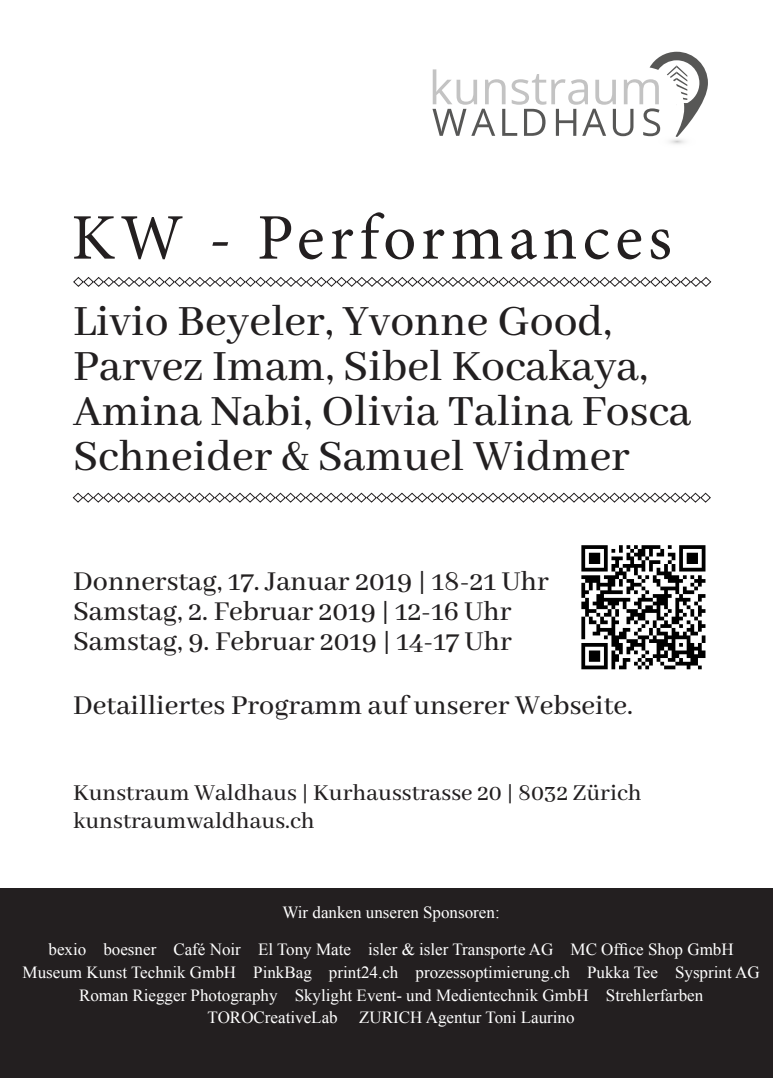
<style>
.page{position:relative;width:773px;height:1078px;background:#fff}
.page>*{position:absolute;margin:0;border:0;box-sizing:border-box;transform-origin:0 0}
.t1{font:65px "Minion Pro";letter-spacing:.08em;color:#231f20}
.Paragraph_Style4{font:500 47.5px/45px "Abhaya Libre";color:#221f20}
.Paragraph_Style6{font:500 30px "Abhaya Libre";color:#221f20}
.Paragraph_Style7{font:500 25px "Abhaya Libre";color:#221f20}
.Paragraph_Style2{font:17px "Times New Roman";color:#fff}
.Paragraph_Style1{font:17px "Times New Roman";color:#fff}
</style>
<div class="page">
<svg style="left:432px;top:52px;width:275px;height:92px"></svg>
<svg style="left:581px;top:545px;width:124px;height:124px"></svg>
<div style="left:0;top:888px;width:772px;height:189px;background:#231f20"></div>
<svg style="left:73px;top:277px;width:638px;height:10px"></svg>
<svg style="left:72px;top:492px;width:639px;height:11px"></svg>
<p class="t1" style="left:71px;top:194px;width:602px">KW - Performances</p>
<p class="Paragraph_Style4" style="left:73px;top:300px;width:540px">Livio Beyeler, Yvonne Good,</p>
<p class="Paragraph_Style4" style="left:73px;top:345px;width:576px">Parvez Imam, Sibel Kocakaya,</p>
<p class="Paragraph_Style4" style="left:73px;top:390px;width:619px">Amina Nabi, Olivia Talina Fosca<br>Schneider &amp; Samuel Widmer</p>
<p class="Paragraph_Style6" style="left:73px;top:564px;width:477px">Donnerstag, 17. Januar 2019 | 18-21 Uhr</p>
<p class="Paragraph_Style6" style="left:73px;top:594px;width:440px">Samstag, 2. Februar 2019 | 12-16 Uhr</p>
<p class="Paragraph_Style6" style="left:73px;top:624px;width:440px">Samstag, 9. Februar 2019 | 14-17 Uhr</p>
<p class="Paragraph_Style6" style="left:73px;top:689px;width:561px">Detailliertes Programm auf unserer Webseite.</p>
<p class="Paragraph_Style7" style="left:73px;top:778px;width:570px">Kunstraum Waldhaus | Kurhausstrasse 20 | 8032 Zürich</p>
<p class="Paragraph_Style7" style="left:73px;top:807px;width:243px">kunstraumwaldhaus.ch</p>
<p class="Paragraph_Style1" style="left:282px;top:900px;width:219px">Wir danken unseren Sponsoren:</p>
<p class="Paragraph_Style2" style="left:48px;top:938px;width:686px">bexio boesner Café Noir El Tony Mate isler &amp; isler Transporte AG MC Office Shop GmbH</p>
<p class="Paragraph_Style2" style="left:23px;top:960px;width:738px">Museum Kunst Technik GmbH PinkBag print24.ch prozessoptimierung.ch Pukka Tee Sysprint AG</p>
<p class="Paragraph_Style2" style="left:79px;top:983px;width:625px">Roman Riegger Photography Skylight Event- und Medientechnik GmbH Strehlerfarben</p>
<p class="Paragraph_Style2" style="left:207px;top:1005px;width:368px">TOROCreativeLab ZURICH Agentur Toni Laurino</p>
</div>
